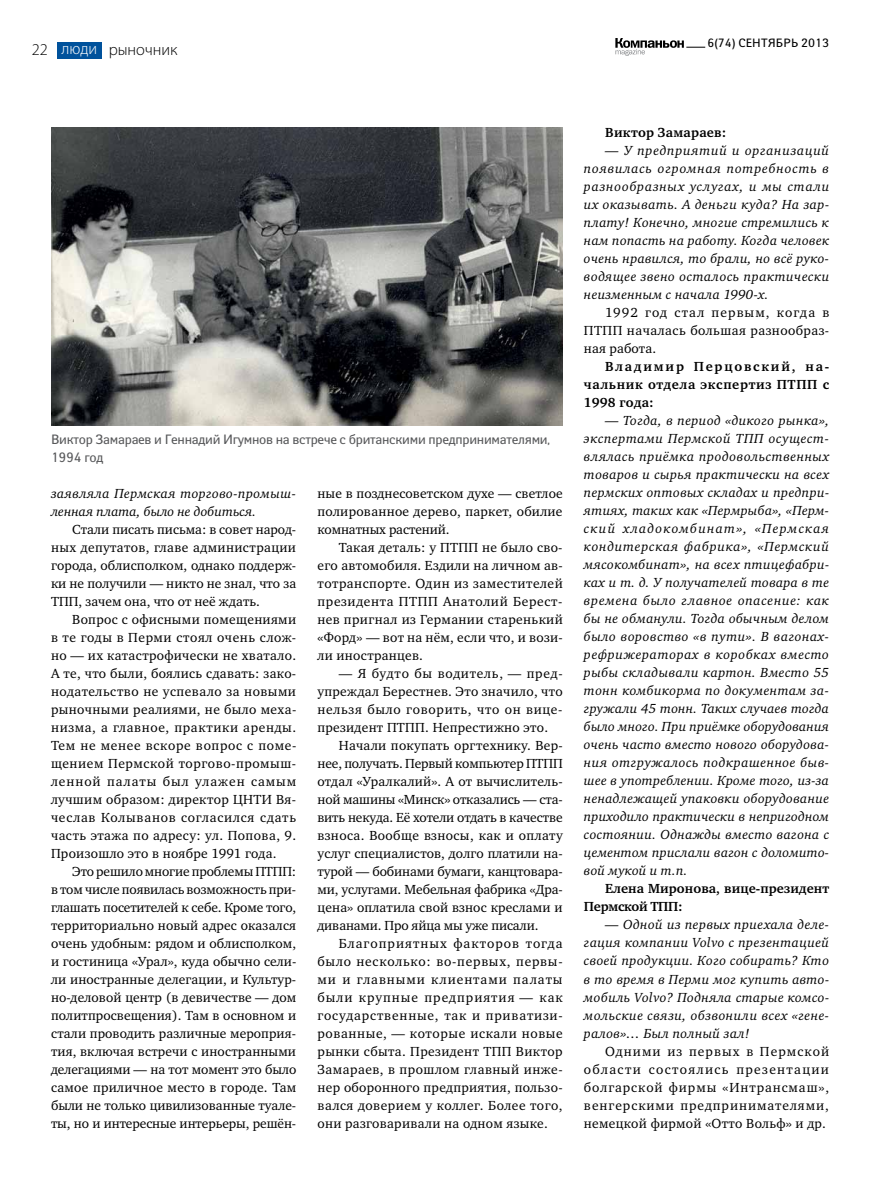
<style>
.page{position:relative;width:893px;height:1191px;background:#fff}
.page>*{position:absolute;margin:0;border:0;box-sizing:border-box;transform-origin:0 0}
.t1{font:300 16.5px "Myriad Pro";color:#000}
.t2{font:300 16.5px "Myriad Pro";color:#fff}
.t3{font:13.5px/18px "Charter ITC";letter-spacing:.02em;color:#000;text-align:justify}
.t4{font:italic 13.5px/18px "Charter ITC";letter-spacing:.025em;color:#000;text-align:justify}
.t5{font:700 13.5px/18px "Charter ITC";letter-spacing:.02em;color:#000;text-align:justify}
.t6{font:13.5px/18px "Yanus";letter-spacing:-.02em;color:#58595b}
.t7{font:12px "Yanus";color:#000}
</style>
<div class="page">
<svg style="left:615px;top:38px;width:90px;height:18px"></svg>
<div style="left:57px;top:42px;width:45px;height:17px;background:#00529c"></div>
<img style="left:51px;top:128px;width:512px;height:298px">
<p class="t1" style="left:32px;top:40px;width:18px">22</p>
<p class="t2" style="left:62px;top:39px;width:37px">люди</p>
<p class="t1" style="left:109px;top:40px;width:71px">рыночник</p>
<p class="t7" style="left:707px;top:36px;width:123px">6(74) сентябрь 2013</p>
<p class="t6" style="left:51px;top:430px;width:500px">Виктор Замараев и Геннадий Игумнов на встрече с британскими предпринимателями,<br>1994 год</p>
<p class="t4" style="left:51px;top:484px;width:247px">заявляла Пермская торгово-промыш&shy;ленная плата, было не добиться.</p>
<p class="t3" style="left:51px;top:520px;width:247px;text-indent:21px">Стали писать письма: в совет народ&shy;ных депутатов, главе администрации города, облисполком, однако поддерж&shy;ки не получили — никто не знал, что за ТПП, зачем она, что от неё ждать.</p>
<p class="t3" style="left:51px;top:610px;width:247px;text-indent:21px">Вопрос с офисными помещениями в те годы в Перми стоял очень слож&shy;но — их катастрофически не хватало.<br>А те, что были, боялись сдавать: зако&shy;нодательство не успевало за новыми рыночными реалиями, не было меха&shy;низма, а главное, практики аренды.<br>Тем не менее вскоре вопрос с поме&shy;щением Пермской торгово-промыш&shy;ленной палаты был улажен самым лучшим образом: директор ЦНТИ Вя&shy;чеслав Колыванов согласился сдать часть этажа по адресу: ул. Попова, 9.<br>Произошло это в ноябре 1991 года.</p>
<p class="t3" style="left:51px;top:862px;width:247px;text-indent:21px">Это решило многие проблемы ПТПП: в том числе появилась возможность при&shy;глашать посетителей к себе. Кроме того, территориально новый адрес оказался очень удобным: рядом и облисполком, и гостиница «Урал», куда обычно сели&shy;ли иностранные делегации, и Культур&shy;но-деловой центр (в девичестве — дом политпросвещения). Там в основном и стали проводить различные мероприя&shy;тия, включая встречи с иностранными делегациями — на тот момент это было самое приличное место в городе. Там были не только цивилизованные туале&shy;ты, но и интересные интерьеры, решён-</p>
<p class="t3" style="left:317px;top:484px;width:247px">ные в позднесоветском духе — светлое полированное дерево, паркет, обилие комнатных растений.</p>
<p class="t3" style="left:317px;top:538px;width:247px;text-indent:21px">Такая деталь: у ПТПП не было сво&shy;его автомобиля. Ездили на личном ав&shy;тотранспорте. Один из заместителей президента ПТПП Анатолий Берест&shy;нев пригнал из Германии старенький «Форд» — вот на нём, если что, и вози&shy;ли иностранцев.</p>
<p class="t3" style="left:317px;top:664px;width:247px;text-indent:21px">— Я будто бы водитель, — пред&shy;упреждал Берестнев. Это значило, что нельзя было говорить, что он вице&shy;президент ПТПП. Непрестижно это.</p>
<p class="t3" style="left:317px;top:736px;width:247px;text-indent:21px">Начали покупать оргтехнику. Вер&shy;нее, получать. Первый компьютер ПТПП отдал «Уралкалий». А от вычислитель&shy;ной машины «Минск» отказались — ста&shy;вить некуда. Её хотели отдать в качестве взноса. Вообще взносы, как и оплату услуг специалистов, долго платили на&shy;турой — бобинами бумаги, канцтовара&shy;ми, услугами. Мебельная фабрика «Дра&shy;цена» оплатила свой взнос креслами и диванами. Про яйца мы уже писали.</p>
<p class="t3" style="left:317px;top:934px;width:247px;text-indent:21px">Благоприятных факторов тогда было несколько: во-первых, первы&shy;ми и главными клиентами палаты были крупные предприятия — как государственные, так и приватизи&shy;рованные, — которые искали новые рынки сбыта. Президент ТПП Виктор Замараев, в прошлом главный инже&shy;нер оборонного предприятия, пользо&shy;вался доверием у коллег. Более того, они разговаривали на одном языке.</p>
<p class="t5" style="left:605px;top:124px;width:123px">Виктор Замараев:</p>
<p class="t4" style="left:584px;top:142px;width:247px;text-indent:21px">— У предприятий и организаций появилась огромная потребность в разнообразных услугах, и мы стали их оказывать. А деньги куда? На зар&shy;плату! Конечно, многие стремились к нам попасть на работу. Когда человек очень нравился, то брали, но всё руко&shy;водящее звено осталось практически неизменным с начала 1990-х.</p>
<p class="t3" style="left:584px;top:304px;width:247px;text-indent:21px">1992 год стал первым, когда в ПТПП началась большая разнообраз&shy;ная работа.</p>
<p class="t5" style="left:584px;top:358px;width:247px;text-indent:21px">Владимир Перцовский, на&shy;чальник отдела экспертиз ПТПП с 1998 года:</p>
<p class="t4" style="left:584px;top:412px;width:247px;text-indent:21px">— Тогда, в период «дикого рынка», экспертами Пермской ТПП осущест&shy;влялась приёмка продовольственных товаров и сырья практически на всех пермских оптовых складах и предпри&shy;ятиях, таких как «Пермрыба», «Перм&shy;ский хладокомбинат», «Пермская кондитерская фабрика», «Пермский мясокомбинат», на всех птицефабри&shy;ках и т. д. У получателей товара в те времена было главное опасение: как бы не обманули. Тогда обычным делом было воровство «в пути». В вагонах&shy;рефрижераторах в коробках вместо рыбы складывали картон. Вместо 55 тонн комбикорма по документам за&shy;гружали 45 тонн. Таких случаев тогда было много. При приёмке оборудования очень часто вместо нового оборудова&shy;ния отгружалось подкрашенное быв&shy;шее в употреблении. Кроме того, из-за ненадлежащей упаковки оборудование приходило практически в непригодном состоянии. Однажды вместо вагона с цементом прислали вагон с доломито&shy;вой мукой и т.п.</p>
<p class="t5" style="left:584px;top:880px;width:247px;text-indent:21px">Елена Миронова, вице-президент<br>Пермской ТПП:</p>
<p class="t4" style="left:584px;top:916px;width:247px;text-indent:21px">— Одной из первых приехала деле&shy;гация компании Volvo с презентацией своей продукции. Кого собирать? Кто в то время в Перми мог купить авто&shy;мобиль Volvo? Подняла старые комсо&shy;мольские связи, обзвонили всех «гене&shy;ралов»… Был полный зал!</p>
<p class="t3" style="left:584px;top:1041px;width:247px;text-indent:21px">Одними из первых в Пермской области состоялись презентации болгарской фирмы «Интрансмаш», венгерскими предпринимателями, немецкой фирмой «Отто Вольф» и др.</p>
</div>
